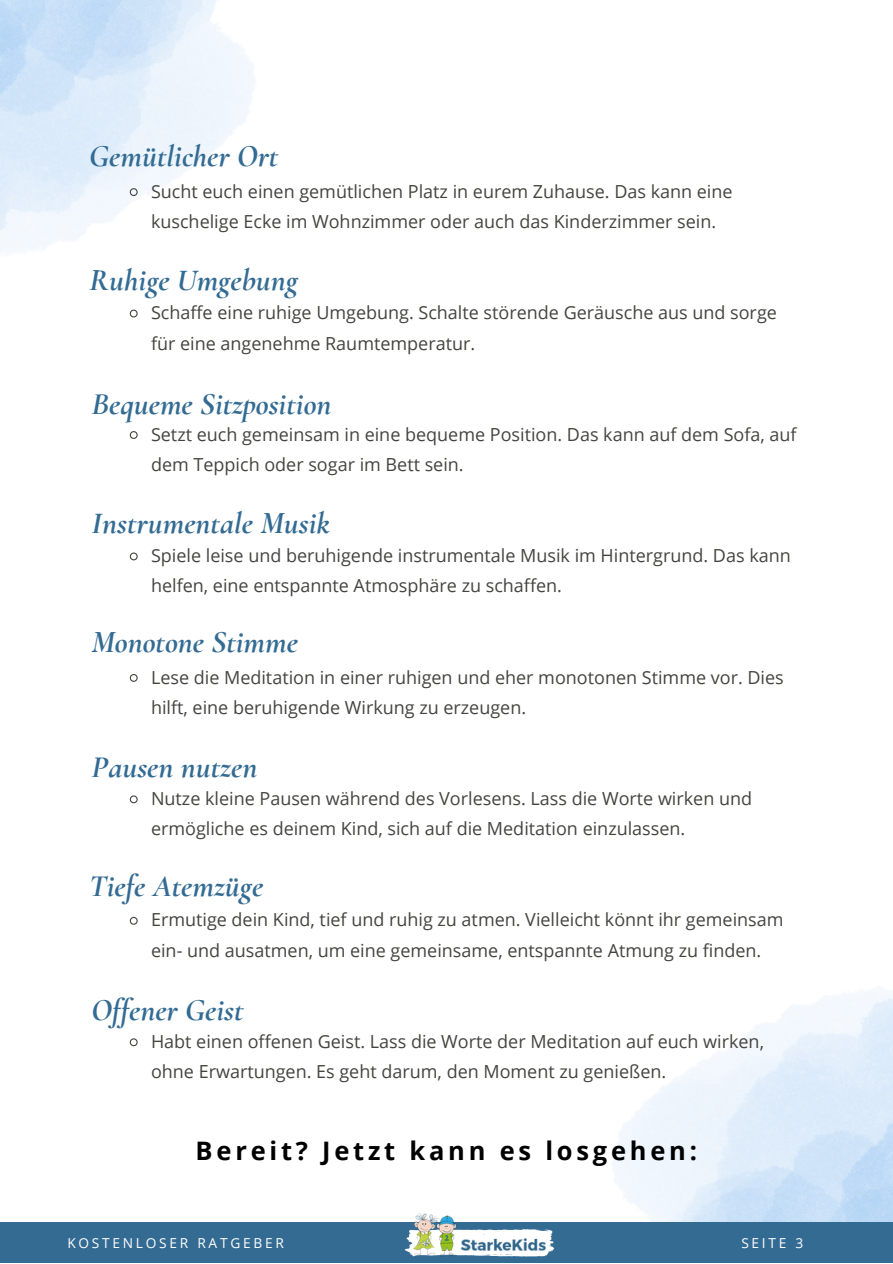
<style>
.page{position:relative;width:893px;height:1264px;background:#fff}
.page>*{position:absolute;margin:0;border:0;box-sizing:border-box;transform-origin:0 0}
.t1{font:italic 700 31.5px "Cormorant Garamond";color:#336b93}
.t2{font:700 25.5px "Open Sans";letter-spacing:.15em;color:#000}
.t3{font:18px/30.3px "Open Sans";color:#444440}
.t4{font:13.65px "Open Sans";letter-spacing:.2em;color:#fff}
</style>
<div class="page">
<div style="left:0;top:1221px;width:892px;height:41px;background:#336b93"></div>
<svg style="left:404px;top:1229px;width:150px;height:27px"></svg>
<img style="left:413px;top:1213px;width:132px;height:44px">
<svg style="left:129px;top:187px;width:9px;height:10px"></svg>
<svg style="left:129px;top:309px;width:9px;height:9px"></svg>
<svg style="left:129px;top:431px;width:9px;height:8px"></svg>
<svg style="left:129px;top:552px;width:9px;height:9px"></svg>
<svg style="left:129px;top:674px;width:9px;height:8px"></svg>
<svg style="left:129px;top:795px;width:9px;height:9px"></svg>
<svg style="left:129px;top:916px;width:9px;height:9px"></svg>
<svg style="left:129px;top:1038px;width:9px;height:9px"></svg>
<p class="t1" style="left:89px;top:136px;width:191px">Gemütlicher Ort</p>
<p class="t3" style="left:151px;top:176px;width:583px">Sucht euch einen gemütlichen Platz in eurem Zuhause. Das kann eine kuschelige Ecke im Wohnzimmer oder auch das Kinderzimmer sein.</p>
<p class="t1" style="left:89px;top:260px;width:210px">Ruhige Umgebung</p>
<p class="t3" style="left:151px;top:297px;width:627px">Schaffe eine ruhige Umgebung. Schalte störende Geräusche aus und sorge für eine angenehme Raumtemperatur.</p>
<p class="t1" style="left:92px;top:385px;width:241px">Bequeme Sitzposition</p>
<p class="t3" style="left:151px;top:418px;width:647px">Setzt euch gemeinsam in eine bequeme Position. Das kann auf dem Sofa, auf dem Teppich oder sogar im Bett sein.</p>
<p class="t1" style="left:92px;top:504px;width:239px">Instrumentale Musik</p>
<p class="t3" style="left:151px;top:540px;width:641px">Spiele leise und beruhigende instrumentale Musik im Hintergrund. Das kann helfen, eine entspannte Atmosphäre zu schaffen.</p>
<p class="t1" style="left:92px;top:623px;width:208px">Monotone Stimme</p>
<p class="t3" style="left:151px;top:661px;width:634px">Lese die Meditation in einer ruhigen und eher monotonen Stimme vor. Dies hilft, eine beruhigende Wirkung zu erzeugen.</p>
<p class="t1" style="left:92px;top:747px;width:167px">Pausen nutzen</p>
<p class="t3" style="left:151px;top:782px;width:602px">Nutze kleine Pausen während des Vorlesens. Lass die Worte wirken und ermögliche es deinem Kind, sich auf die Meditation einzulassen.</p>
<p class="t1" style="left:89px;top:866px;width:176px">Tiefe Atemzüge</p>
<p class="t3" style="left:151px;top:904px;width:634px">Ermutige dein Kind, tief und ruhig zu atmen. Vielleicht könnt ihr gemeinsam ein- und ausatmen, um eine gemeinsame, entspannte Atmung zu finden.</p>
<p class="t1" style="left:92px;top:991px;width:153px">Offener Geist</p>
<p class="t3" style="left:151px;top:1025px;width:614px">Habt einen offenen Geist. Lass die Worte der Meditation auf euch wirken, ohne Erwartungen. Es geht darum, den Moment zu genießen.</p>
<p class="t2" style="left:196px;top:1133px;width:503px">Bereit? Jetzt kann es losgehen:</p>
<p class="t4" style="left:67px;top:1233px;width:218px">KOSTENLOSER RATGEBER</p>
<p class="t4" style="left:741px;top:1233px;width:63px">SEITE 3</p>
</div>
